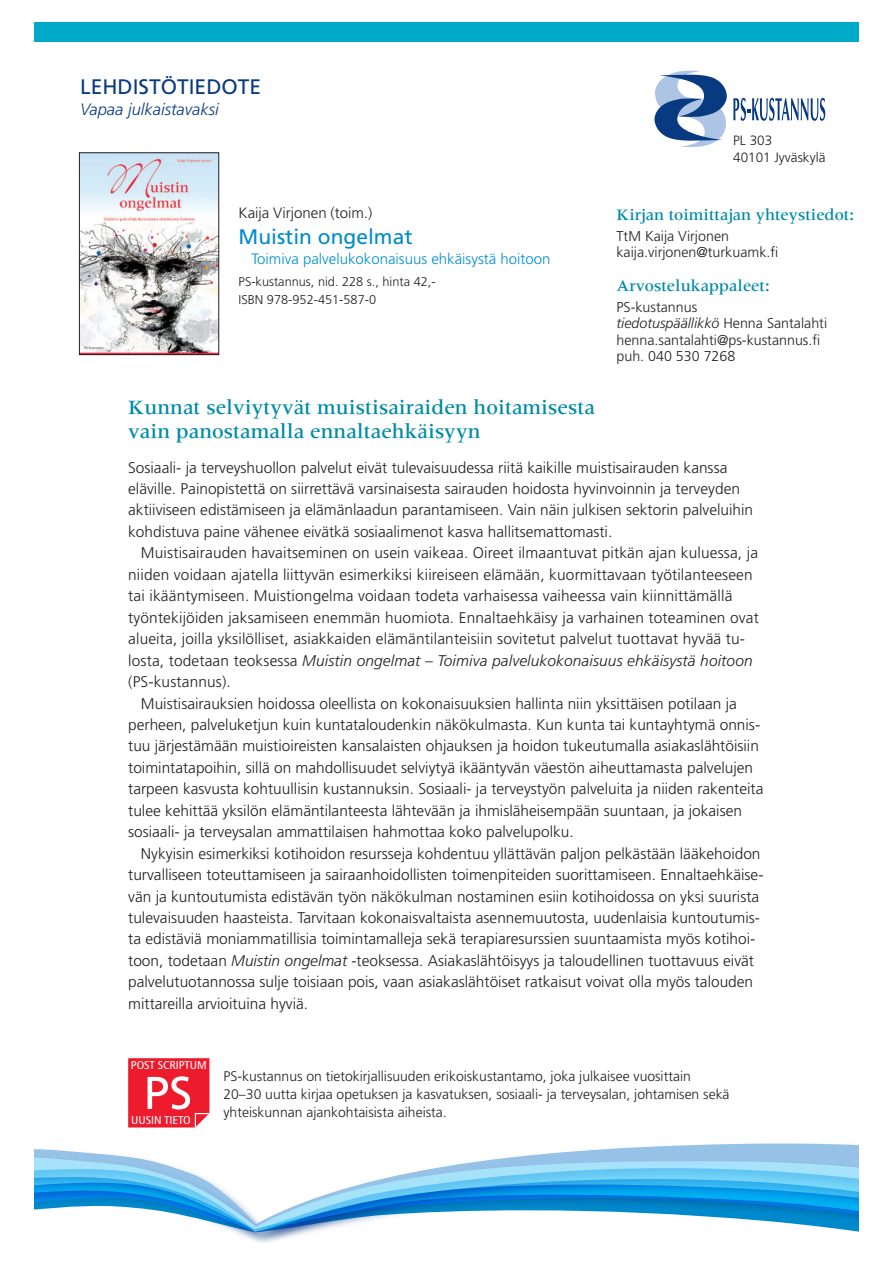
<style>
.page{position:relative;width:893px;height:1263px;background:#fff}
.page>*{position:absolute;margin:0;border:0;box-sizing:border-box;transform-origin:0 0}
.t1{font:500 21px/24px "Meridien LT Std";color:#008ba7}
.t2{font:21px "Frutiger";color:#008acc}
.t3{font:21px "Frutiger";color:#083a82}
.t4{font:500 16.5px "Meridien LT Std";color:#008ba7}
.t5{font:italic 300 16.5px "Frutiger";color:#083a82}
.t6{font:300 15.45px/21.5px "Frutiger";color:#231f20}
.t7{font:300 15px "Frutiger";color:#008fd0}
.t8{font:300 15px "Frutiger";color:#231f20}
.t9{font:300 14.25px/16.5px "Frutiger";color:#231f20}
.t10{font:300 13.95px/18px "Frutiger";color:#231f20}
.t11{font:300 13.5px/16.2px "Frutiger";color:#231f20}
.t12{font:300 12.75px/17.7px "Frutiger";color:#231f20}
.t13{font:condensed 11.25px "Frutiger";letter-spacing:-.01em;color:#fff;scale:1.1 1}
.s1{font-style:italic}
</style>
<div class="page">
<div style="left:34px;top:22px;width:825px;height:19px;background:#00aac9"></div>
<svg style="left:34px;top:1143px;width:825px;height:9px"></svg>
<svg style="left:34px;top:1152px;width:825px;height:91px"></svg>
<svg style="left:128px;top:1058px;width:81px;height:69px;background:#f03848"></svg>
<img style="left:81px;top:155px;width:136px;height:198px">
<div style="left:79px;top:153px;width:140px;height:202px;border:1px solid #231f20"></div>
<svg style="left:733px;top:98px;width:92px;height:23px"></svg>
<svg style="left:654px;top:70px;width:73px;height:77px"></svg>
<h1 class="t3" style="left:80px;top:75px;width:182px">LEHDISTÖTIEDOTE</h1>
<p class="t5" style="left:80px;top:100px;width:140px">Vapaa julkaistavaksi</p>
<p class="t8" style="left:239px;top:205px;width:135px">Kaija Virjonen (toim.)</p>
<h1 class="t2" style="left:239px;top:224px;width:175px">Muistin ongelmat</h1>
<p class="t7" style="left:251px;top:251px;width:301px">Toimiva palvelukokonaisuus ehkäisystä hoitoon</p>
<p class="t12" style="left:239px;top:273px;width:199px">PS-kustannus, nid. 228 s., hinta 42,-<br>ISBN 978-952-451-587-0</p>
<p class="t11" style="left:733px;top:133px;width:94px">PL 303<br>40101 Jyväskylä</p>
<p class="t4" style="left:616px;top:206px;width:239px">Kirjan toimittajan yhteystiedot:</p>
<p class="t9" style="left:616px;top:228px;width:163px">TtM Kaija Virjonen kaija.virjonen@turkuamk.fi</p>
<p class="t4" style="left:616px;top:277px;width:155px">Arvostelukappaleet:</p>
<p class="t9" style="left:616px;top:299px;width:212px">PS-kustannus<br><span class="s1">tiedotuspäällikkö</span> Henna Santalahti henna.santalahti@ps-kustannus.fi puh. 040 530 7268</p>
<h1 class="t1" style="left:128px;top:396px;width:468px">Kunnat selviytyvät muistisairaiden hoitamisesta vain panostamalla ennaltaehkäisyyn</h1>
<p class="t6" style="left:128px;top:457px;width:626px">Sosiaali- ja terveyshuollon palvelut eivät tulevaisuudessa riitä kaikille muistisairauden kanssa eläville. Painopistettä on siirrettävä varsinaisesta sairauden hoidosta hyvinvoinnin ja terveyden aktiiviseen edistämiseen ja elämänlaadun parantamiseen. Vain näin julkisen sektorin palveluihin kohdistuva paine vähenee eivätkä sosiaalimenot kasva hallitsemattomasti.</p>
<p class="t6" style="left:128px;top:542px;width:632px;text-indent:13px">Muistisairauden havaitseminen on usein vaikeaa. Oireet ilmaantuvat pitkän ajan kuluessa, ja niiden voidaan ajatella liittyvän esimerkiksi kiireiseen elämään, kuormittavaan työtilanteeseen tai ikääntymiseen. Muistiongelma voidaan todeta varhaisessa vaiheessa vain kiinnittämällä työntekijöiden jaksamiseen enemmän huomiota. Ennaltaehkäisy ja varhainen toteaminen ovat alueita, joilla yksilölliset, asiakkaiden elämäntilanteisiin sovitetut palvelut tuottavat hyvää tu&shy;losta, todetaan teoksessa <span class="s1">Muistin ongelmat – Toimiva palvelukokonaisuus ehkäisystä hoitoon </span>(PS-kustannus).</p>
<p class="t6" style="left:128px;top:693px;width:637px;text-indent:13px">Muistisairauksien hoidossa oleellista on kokonaisuuksien hallinta niin yksittäisen potilaan ja perheen, palveluketjun kuin kuntataloudenkin näkökulmasta. Kun kunta tai kuntayhtymä onnis&shy;tuu järjestämään muistioireisten kansalaisten ohjauksen ja hoidon tukeutumalla asiakaslähtöisiin toimintatapoihin, sillä on mahdollisuudet selviytyä ikääntyvän väestön aiheuttamasta palvelujen tarpeen kasvusta kohtuullisin kustannuksin. Sosiaali- ja terveystyön palveluita ja niiden rakenteita tulee kehittää yksilön elämäntilanteesta lähtevään ja ihmisläheisempään suuntaan, ja jokaisen sosiaali- ja terveysalan ammattilaisen hahmottaa koko palvelupolku.</p>
<p class="t6" style="left:128px;top:843px;width:637px;text-indent:13px">Nykyisin esimerkiksi kotihoidon resursseja kohdentuu yllättävän paljon pelkästään lääkehoidon turvalliseen toteuttamiseen ja sairaanhoidollisten toimenpiteiden suorittamiseen. Ennaltaehkäise&shy;vän ja kuntoutumista edistävän työn näkökulman nostaminen esiin kotihoidossa on yksi suurista tulevaisuuden haasteista. Tarvitaan kokonaisvaltaista asennemuutosta, uudenlaisia kuntoutumis&shy;ta edistäviä moniammatillisia toimintamalleja sekä terapiaresurssien suuntaamista myös kotihoi&shy;toon, todetaan <span class="s1">Muistin ongelmat</span> -teoksessa. Asiakaslähtöisyys ja taloudellinen tuottavuus eivät palvelutuotannossa sulje toisiaan pois, vaan asiakaslähtöiset ratkaisut voivat olla myös talouden mittareilla arvioituina hyviä.</p>
<p class="t13" style="left:131px;top:1059px;width:71px">POST SCRIPTUM</p>
<p class="t13" style="left:131px;top:1114px;width:56px">UUSIN TIETO</p>
<p class="t10" style="left:223px;top:1067px;width:508px">PS-kustannus on tietokirjallisuuden erikoiskustantamo, joka julkaisee vuosittain<br>20–30 uutta kirjaa opetuksen ja kasvatuksen, sosiaali- ja terveysalan, johtamisen sekä yhteiskunnan ajankohtaisista aiheista.</p>
</div>
